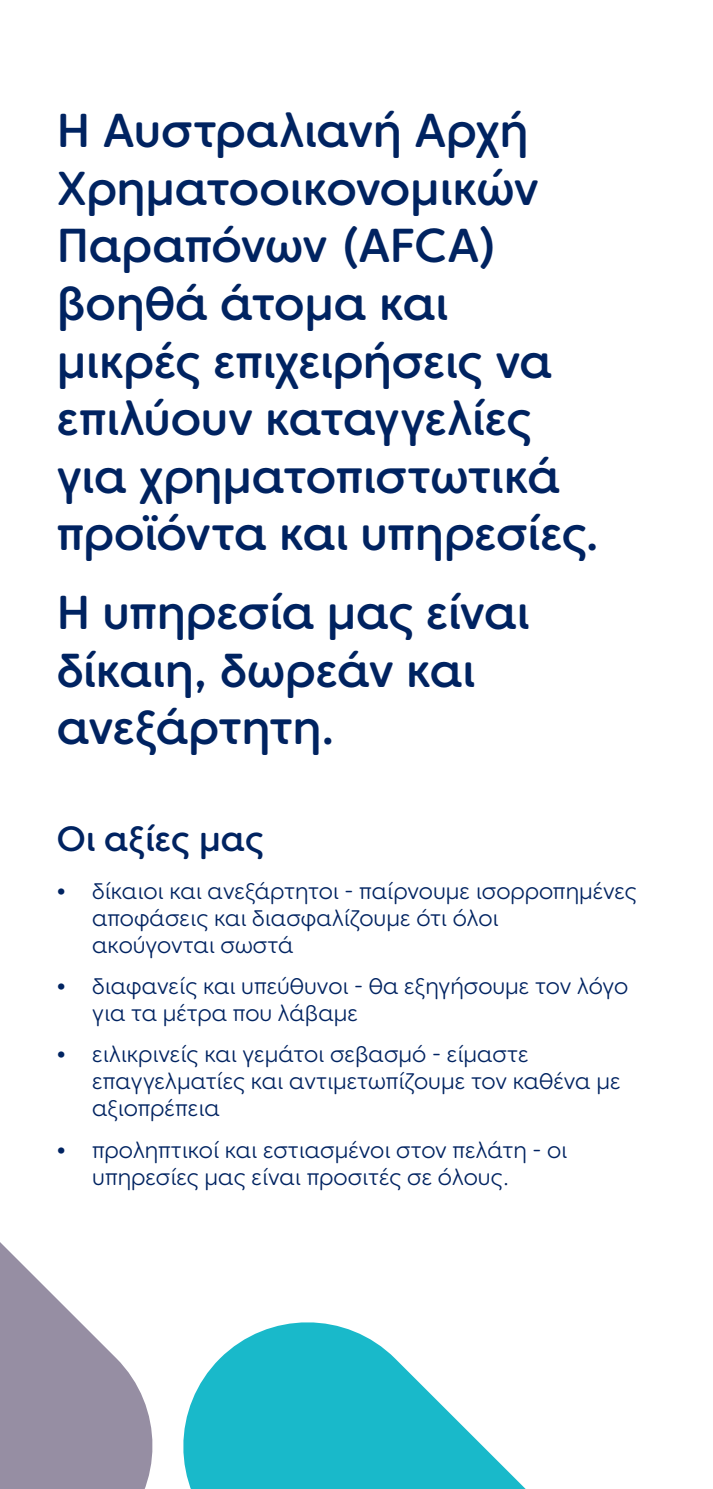
<style>
.page{position:relative;width:713px;height:1489px;background:#fff}
.page>*{position:absolute;margin:0;border:0;box-sizing:border-box;transform-origin:0 0}
.t1{font:500 47.5px/57.5px "Core Sans CR 55";letter-spacing:-.01em;color:#002361}
.t2{font:500 35px "Core Sans CR 55";color:#002361}
.t3{font:300 22.5px/27px "Core Sans CR 35";color:#002361}
.s1{font-family:"Core Sans CR 65";font-weight:700}
</style>
<div class="page">
<svg style="left:183px;top:1322px;width:342px;height:166px;fill:#19b9ca"></svg>
<svg style="left:0;top:1242px;width:153px;height:246px;fill:#968ea3"></svg>
<h1 class="t1" style="left:57px;top:101px;width:544px">Η Αυστραλιανή Αρχή<br>Χρηματοοικονομικών<br>Παραπόνων (AFCA) βοηθά άτομα και μικρές επιχειρήσεις να επιλύουν καταγγελίες για χρηματοπιστωτικά προϊόντα και υπηρεσίες.</h1>
<h1 class="t1" style="left:57px;top:583px;width:474px">Η υπηρεσία μας είναι δίκαιη, δωρεάν και ανεξάρτητη.</h1>
<h2 class="t2" style="left:57px;top:816px;width:209px">Οι αξίες μας</h2>
<p class="t3" style="left:92px;top:877px;width:546px;text-indent:-35px"><span class="s1">•</span> δίκαιοι και ανεξάρτητοι - παίρνουμε ισορροπημένες αποφάσεις και διασφαλίζουμε ότι όλοι<br>ακούγονται σωστά</p>
<p class="t3" style="left:92px;top:972px;width:537px;text-indent:-35px"><span class="s1">•</span> διαφανείς και υπεύθυνοι - θα εξηγήσουμε τον λόγο για τα μέτρα που λάβαμε</p>
<p class="t3" style="left:92px;top:1040px;width:529px;text-indent:-35px"><span class="s1">•</span> ειλικρινείς και γεμάτοι σεβασμό - είμαστε επαγγελματίες και αντιμετωπίζουμε τον καθένα με αξιοπρέπεια</p>
<p class="t3" style="left:92px;top:1135px;width:476px;text-indent:-35px"><span class="s1">•</span> προληπτικοί και εστιασμένοι στον πελάτη - οι υπηρεσίες μας είναι προσιτές σε όλους.</p>
</div>
